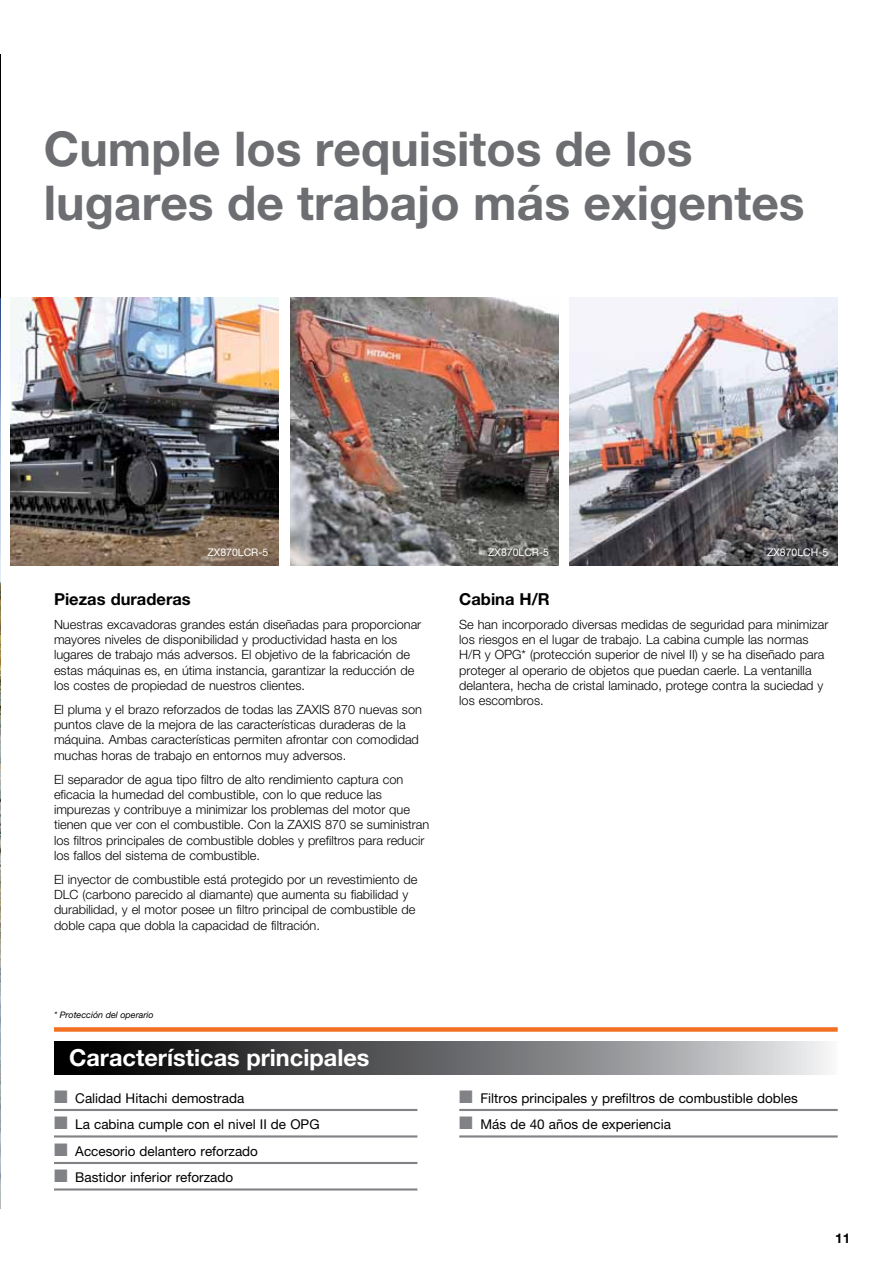
<style>
.page{position:relative;width:893px;height:1263px;background:#fff}
.page>*{position:absolute;margin:0;border:0;box-sizing:border-box;transform-origin:0 0}
.t1{font:700 48px/54.4px "Helvetica Neue LT Pro";color:#6d6e71}
.t2{font:700 23.55px "Helvetica Neue LT Pro";color:#fff}
.t3{font:700 16.5px "Helvetica Neue LT Pro";color:#000}
.t4{font:13.5px "Helvetica Neue LT Pro";color:#000}
.t5{font:700 13.5px "Helvetica Neue LT Pro";color:#000}
.t6{font:300 12.75px/15.3px "Helvetica Neue LT Pro";color:#000}
.t7{font:10.5px "Helvetica Neue LT Pro";color:#fff}
.t8{font:italic 9px "Helvetica Neue LT Pro";color:#000}
.s1{color:#808285}
</style>
<div class="page">
<div style="left:54px;top:1027px;width:784px;height:5px;background:#f36f21"></div>
<img style="left:0;top:298px;width:1px;height:911px">
<img style="left:570px;top:298px;width:268px;height:268px">
<img style="left:11px;top:298px;width:267px;height:268px">
<img style="left:290px;top:298px;width:268px;height:268px">
<svg style="left:54px;top:1041px;width:775px;height:34px;background:#68696b"></svg>
<hr style="left:0;top:54px;width:1px;height:244px;background:#000">
<hr style="left:54px;top:1109px;width:363px;height:2px;background:#808285">
<hr style="left:54px;top:1135px;width:363px;height:2px;background:#808285">
<hr style="left:54px;top:1162px;width:363px;height:2px;background:#808285">
<hr style="left:54px;top:1188px;width:363px;height:2px;background:#808285">
<hr style="left:459px;top:1109px;width:379px;height:2px;background:#808285">
<hr style="left:459px;top:1135px;width:379px;height:2px;background:#808285">
<h1 class="t1" style="left:44px;top:120px;width:762px">Cumple los requisitos de los lugares de trabajo más exigentes</h1>
<p class="t7" style="left:208px;top:546px;width:62px">ZX870LCR-5</p>
<p class="t7" style="left:488px;top:546px;width:62px">ZX870LCR-5</p>
<p class="t7" style="left:767px;top:546px;width:63px">ZX870LCH-5</p>
<p class="t3" style="left:54px;top:589px;width:138px">Piezas duraderas</p>
<p class="t6" style="left:54px;top:616px;width:369px">Nuestras excavadoras grandes están diseñadas para proporcionar mayores niveles de disponibilidad y productividad hasta en los lugares de trabajo más adversos. El objetivo de la fabricación de estas máquinas es, en útima instancia, garantizar la reducción de los costes de propiedad de nuestros clientes.</p>
<p class="t6" style="left:54px;top:701px;width:370px">El pluma y el brazo reforzados de todas las ZAXIS 870 nuevas son puntos clave de la mejora de las características duraderas de la máquina. Ambas características permiten afrontar con comodidad muchas horas de trabajo en entornos muy adversos.</p>
<p class="t6" style="left:54px;top:771px;width:377px">El separador de agua tipo filtro de alto rendimiento captura con eficacia la humedad del combustible, con lo que reduce las impurezas y contribuye a minimizar los problemas del motor que tienen que ver con el combustible. Con la ZAXIS 870 se suministran los filtros principales de combustible dobles y prefiltros para reducir los fallos del sistema de combustible.</p>
<p class="t6" style="left:54px;top:871px;width:365px">El inyector de combustible está protegido por un revestimiento de DLC (carbono parecido al diamante) que aumenta su fiabilidad y durabilidad, y el motor posee un filtro principal de combustible de doble capa que dobla la capacidad de filtración.</p>
<p class="t3" style="left:459px;top:589px;width:92px">Cabina H/R</p>
<p class="t6" style="left:459px;top:616px;width:371px">Se han incorporado diversas medidas de seguridad para minimizar los riesgos en el lugar de trabajo. La cabina cumple las normas H/R y OPG* (protección superior de nivel II) y se ha diseñado para proteger al operario de objetos que puedan caerle. La ventanilla delantera, hecha de cristal laminado, protege contra la suciedad y los escombros.</p>
<p class="t8" style="left:54px;top:1009px;width:101px">* Protección del operario</p>
<h2 class="t2" style="left:69px;top:1043px;width:302px">Características principales</h2>
<p class="t4" style="left:54px;top:1090px;width:192px"><span class="s1">■</span> Calidad Hitachi demostrada</p>
<p class="t4" style="left:54px;top:1116px;width:267px"><span class="s1">■</span> La cabina cumple con el nivel II de OPG</p>
<p class="t4" style="left:54px;top:1143px;width:205px"><span class="s1">■</span> Accesorio delantero reforzado</p>
<p class="t4" style="left:54px;top:1169px;width:181px"><span class="s1">■</span> Bastidor inferior reforzado</p>
<p class="t4" style="left:459px;top:1090px;width:340px"><span class="s1">■</span> Filtros principales y prefiltros de combustible dobles</p>
<p class="t4" style="left:459px;top:1116px;width:213px"><span class="s1">■</span> Más de 40 años de experiencia</p>
<p class="t5" style="left:835px;top:1230px;width:17px">11</p>
</div>
